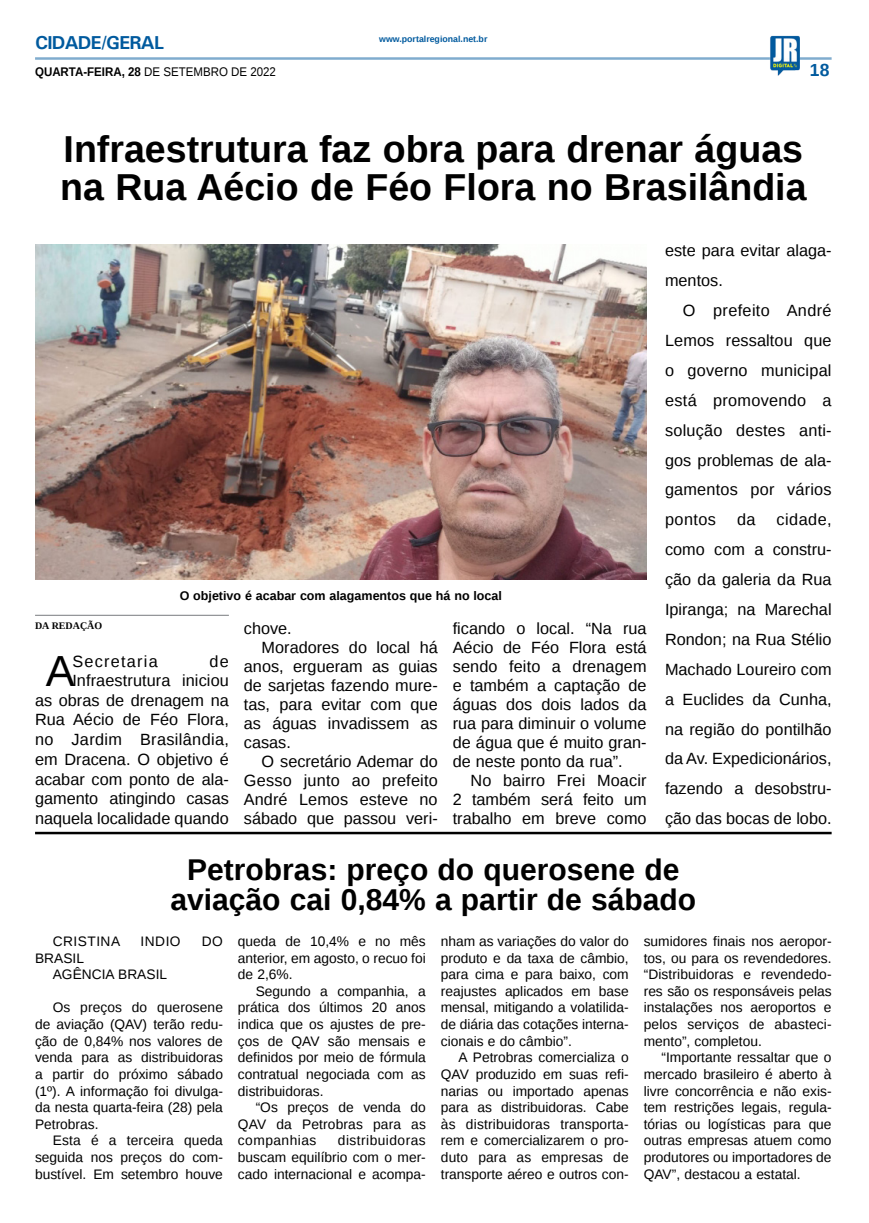
<style>
.page{position:relative;width:869px;height:1223px;background:#fff}
.page>*{position:absolute;margin:0;border:0;box-sizing:border-box;transform-origin:0 0}
.MATÉRIA{font:43.5px "Liberation Sans";color:#000}
.TÍTULO{font:700 37.5px/37.5px "Liberation Sans";color:#000}
.TÍTULO-2{font:700 30px "Liberation Sans";color:#000}
.TITULO_PG{font:700 18.75px "Univers";letter-spacing:-.04em;color:#005a9e}
.TÍTULO-3{font:700 17.5px "Liberation Sans";color:#005a9e}
.MATÉRIA-2{font:16.25px/29.9px "Liberation Sans";color:#000;text-align:justify}
.MATÉRIA-3{font:16.25px "Liberation Sans";letter-spacing:.08em;color:#000}
.MATÉRIA-4{font:13.75px/16.6px "Liberation Sans";color:#000;text-align:justify}
.MATÉRIA-5{font:13.75px "Liberation Sans";letter-spacing:.035em;color:#000}
.LEGENDA{font:700 12.5px "Liberation Sans";color:#000}
.DATA_PG{font:12.5px "Liberation Sans";color:#000;scale:.92 1}
.CRÉDITO_NOME{font:700 10px "Liberation Serif";color:#000}
.DATA_PG-2{font:700 8.75px "Liberation Sans";color:#005a9e}
.s1{font-weight:700}
</style>
<div class="page">
<hr style="left:35px;top:57px;width:796px;height:3px;background:#005a9e">
<img style="left:769px;top:36px;width:30px;height:40px">
<img style="left:35px;top:244px;width:611px;height:336px">
<hr style="left:35px;top:614px;width:194px;height:2px;background:#939598">
<hr style="left:35px;top:831px;width:796px;height:3px;background:#000">
<p class="TITULO_PG" style="left:35px;top:31px;width:130px">CIDADE/GERAL</p>
<p class="DATA_PG" style="left:35px;top:65px;width:263px"><span class="s1">QUARTA-FEIRA, 28</span> DE SETEMBRO DE 2022</p>
<p class="DATA_PG-2" style="left:379px;top:33px;width:110px">www.portalregional.net.br</p>
<p class="TÍTULO-3" style="left:809px;top:58px;width:21px">18</p>
<p class="TÍTULO" style="left:60px;top:130px;width:747px">Infraestrutura faz obra para drenar águas na Rua Aécio de Féo Flora no Brasilândia</p>
<p class="LEGENDA" style="left:180px;top:587px;width:323px">O objetivo é acabar com alagamentos que há no local</p>
<p class="CRÉDITO_NOME" style="left:35px;top:619px;width:69px">DA REDAÇÃO</p>
<p class="MATÉRIA" style="left:46px;top:646px;width:31px">A</p>
<p class="MATÉRIA-3" style="left:72px;top:652px;width:87px">Secretaria</p>
<p class="MATÉRIA-2" style="left:35px;top:652px;width:195px;line-height:19.6px;text-align:right">de<br>Infraestrutura iniciou<br>as obras de drenagem na<br>Rua Aécio de Féo Flora, no Jardim Brasilândia, em Dracena. O objetivo é acabar com ponto de ala&shy;gamento atingindo casas naquela localidade quando</p>
<p class="MATÉRIA-2" style="left:244px;top:614px;width:49px">chove.</p>
<p class="MATÉRIA-2" style="left:244px;top:638px;width:195px;line-height:19px;text-indent:18px">Moradores do local há anos, ergueram as guias de sarjetas fazendo mure&shy;tas, para evitar com que as águas invadissem as casas.</p>
<p class="MATÉRIA-2" style="left:244px;top:752px;width:195px;line-height:19px;text-indent:18px">O secretário Ademar do Gesso junto ao prefeito André Lemos esteve no sábado que passou veri-</p>
<p class="MATÉRIA-2" style="left:452px;top:619px;width:195px;line-height:19px">ficando o local. “Na rua Aécio de Féo Flora está sendo feito a drenagem e também a captação de águas dos dois lados da rua para diminuir o volume de água que é muito gran&shy;de neste ponto da rua”.</p>
<p class="MATÉRIA-2" style="left:452px;top:771px;width:195px;line-height:19px;text-indent:18px">No bairro Frei Moacir 2 também será feito um trabalho em breve como</p>
<p class="MATÉRIA-2" style="left:664px;top:236px;width:168px">este para evitar alaga&shy;mentos.</p>
<p class="MATÉRIA-2" style="left:664px;top:296px;width:168px;text-indent:18px">O prefeito André Lemos ressaltou que o governo municipal está promovendo a solução destes anti&shy;gos problemas de ala&shy;gamentos por vários pontos</p>
<p class="MATÉRIA-2" style="left:664px;top:505px;width:168px;text-indent:111px">cidade, como com a constru&shy;ção da galeria da Rua Ipiranga; na Marechal Rondon; na Rua Stélio Machado Loureiro com a Euclides da Cunha, na região do pontilhão da Av. Expedicionários, fazendo a desobstru&shy;ção das bocas de lobo.</p>
<p class="MATÉRIA-2" style="left:736px;top:505px;width:20px">da</p>
<p class="TÍTULO-2" style="left:187px;top:848px;width:493px">Petrobras: preço do querosene de</p>
<p class="TÍTULO-2" style="left:170px;top:878px;width:527px">aviação cai 0,84% a partir de sábado</p>
<p class="MATÉRIA-5" style="left:53px;top:933px;width:69px">CRISTINA</p>
<p class="MATÉRIA-4" style="left:140px;top:933px;width:42px">INDIO</p>
<p class="MATÉRIA-4" style="left:202px;top:933px;width:23px">DO</p>
<p class="MATÉRIA-4" style="left:35px;top:950px;width:50px">BRASIL</p>
<p class="MATÉRIA-4" style="left:53px;top:966px;width:116px">AGÊNCIA BRASIL</p>
<p class="MATÉRIA-4" style="left:35px;top:999px;width:189px;text-indent:18px">Os preços do querosene de aviação (QAV) terão redu&shy;ção de 0,84% nos valores de venda para as distribuidoras a partir do próximo sábado (1º). A informação foi divulga&shy;da nesta quarta-feira (28) pela Petrobras.</p>
<p class="MATÉRIA-4" style="left:35px;top:1132px;width:189px;text-indent:18px">Esta é a terceira queda seguida nos preços do com&shy;bustível. Em setembro houve</p>
<p class="MATÉRIA-4" style="left:238px;top:933px;width:189px">queda de 10,4% e no mês anterior, em agosto, o recuo foi de 2,6%.</p>
<p class="MATÉRIA-4" style="left:238px;top:983px;width:189px;text-indent:18px">Segundo a companhia, a prática dos últimos 20 anos indica que os ajustes de pre&shy;ços de QAV são mensais e definidos por meio de fórmula contratual negociada com as distribuidoras.</p>
<p class="MATÉRIA-4" style="left:238px;top:1099px;width:189px;text-indent:18px">“Os preços de venda do QAV da Petrobras para as companhias</p>
<p class="MATÉRIA-4" style="left:238px;top:1132px;width:189px;text-indent:100px">distribuidoras buscam equilíbrio com o mer&shy;cado internacional e acompa-</p>
<p class="MATÉRIA-4" style="left:440px;top:933px;width:189px">nham as variações do valor do produto e da taxa de câmbio, para cima e para baixo, com reajustes aplicados em base mensal, mitigando a volatilida&shy;de diária das cotações interna&shy;cionais e do câmbio”.</p>
<p class="MATÉRIA-4" style="left:440px;top:1049px;width:189px;text-indent:18px">A Petrobras comercializa o QAV produzido em suas refi&shy;narias ou importado apenas para as distribuidoras. Cabe às distribuidoras transporta&shy;rem e comercializarem o pro&shy;duto para as empresas de transporte aéreo e outros con-</p>
<p class="MATÉRIA-4" style="left:643px;top:933px;width:189px">sumidores finais nos aeropor&shy;tos, ou para os revendedores. “Distribuidoras e revendedo&shy;res são os responsáveis pelas instalações nos aeroportos e pelos serviços de abasteci&shy;mento”, completou.</p>
<p class="MATÉRIA-4" style="left:643px;top:1049px;width:189px;text-indent:18px">“Importante ressaltar que o mercado brasileiro é aberto à livre concorrência e não exis&shy;tem restrições legais, regula&shy;tórias ou logísticas para que outras empresas atuem como produtores ou importadores de QAV”, destacou a estatal.</p>
</div>
